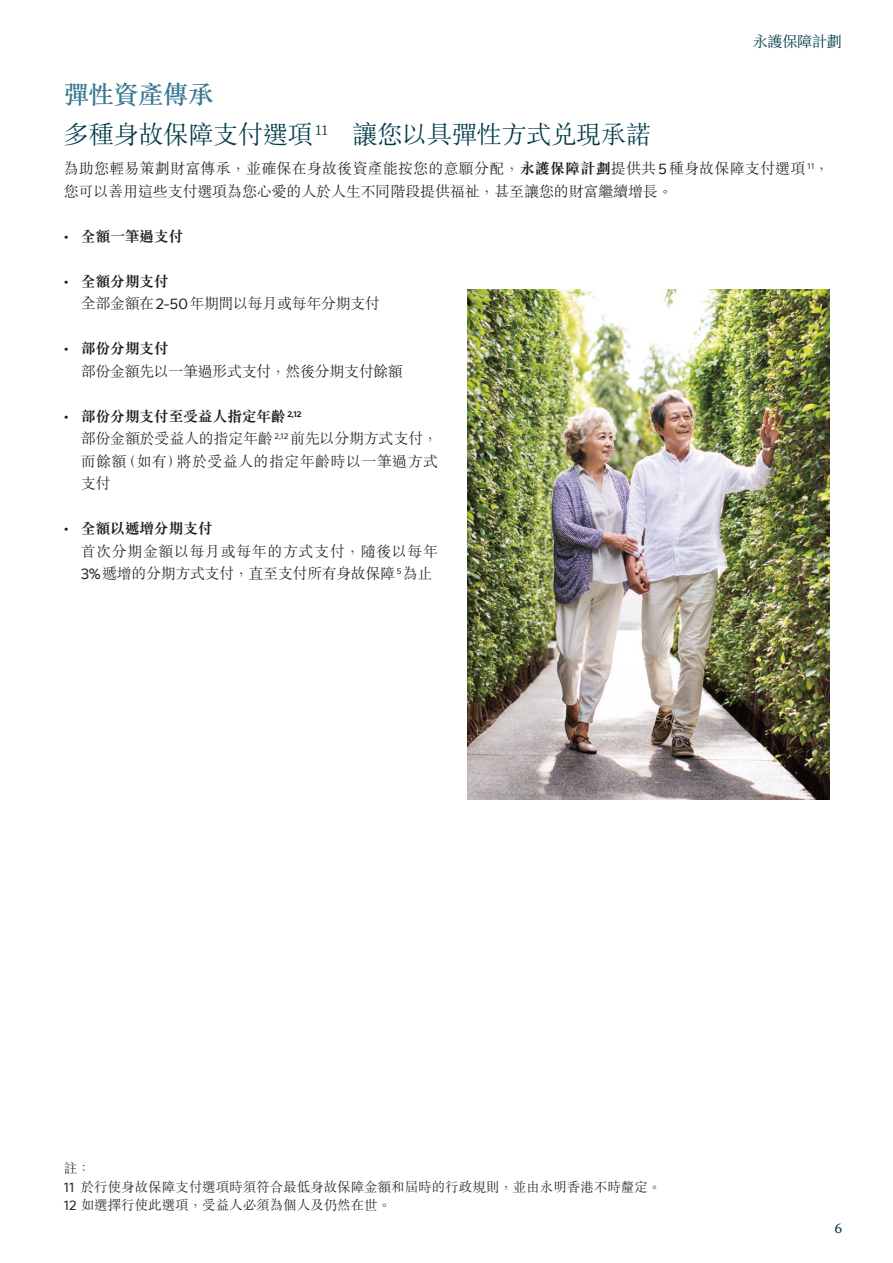
<style>
.page{position:relative;width:893px;height:1263px;background:#fff}
.page>*{position:absolute;margin:0;border:0;box-sizing:border-box;transform-origin:0 0}
.SubHead_TC2{font:300 25.5px "M Sung HK";letter-spacing:-.025em;color:#003b48}
.SubHead_TC1{font:500 25.5px "M Sung HK";letter-spacing:-.025em;color:#377790}
.Body_Text_TC{font:300 15px/22.5px "M Sung HK";letter-spacing:-.01em;color:#231f20}
.Body_Text_TC-2{font:700 15px "M Sung HK";letter-spacing:-.025em;color:#231f20}
.Body_Text_TC-3{font:300 15px/22.5px "M Sung HK";letter-spacing:.035em;color:#231f20}
.t1{font:15px "Noto Serif CJ Ktc";letter-spacing:-.01em;color:#003b48}
.Remark_TC{font:300 13.5px "M Sung HK";color:#231f20}
.t2{font:700 13.2px "Sun Life New Display";color:#003b48}
.s1{font-weight:700}
.s2{font-family:"Sun Life New Text";font-weight:400}
.s3{font-family:"Sun Life New Text"}
</style>
<div class="page">
<img style="left:468px;top:289px;width:361px;height:510px">
<p class="t1" style="left:753px;top:33px;width:91px">永護保障計劃</p>
<p class="SubHead_TC1" style="left:64px;top:76px;width:151px">彈性資產傳承</p>
<p class="SubHead_TC2" style="left:64px;top:116px;width:589px">多種身故保障支付選項 <sup>11</sup>　讓您以具彈性方式兌現承諾</p>
<p class="Body_Text_TC" style="left:64px;top:156px;width:767px">為助您輕易策劃財富傳承，並確保在身故後資產能按您的意願分配，<span class="s1">永護保障計劃</span>提供共<span class="s2">5</span>種身故保障支付選項 <sup>11</sup>，您可以善用這些支付選項為您心愛的人於人生不同階段提供福祉，甚至讓您的財富繼續增長。</p>
<p class="Body_Text_TC-2" style="left:64px;top:229px;width:121px"><span class="s3">•</span> 全額一筆過支付</p>
<p class="Body_Text_TC-2" style="left:64px;top:274px;width:107px"><span class="s3">•</span> 全額分期支付</p>
<p class="Body_Text_TC" style="left:81px;top:291px;width:301px">全部金額在<span class="s2">2-50</span>年期間以每月或每年分期支付</p>
<p class="Body_Text_TC-2" style="left:64px;top:341px;width:107px"><span class="s3">•</span> 部份分期支付</p>
<p class="Body_Text_TC" style="left:81px;top:359px;width:324px">部份金額先以一筆過形式支付，然後分期支付餘額</p>
<p class="Body_Text_TC-2" style="left:64px;top:409px;width:239px"><span class="s3">•</span> 部份分期支付至受益人指定年齡 <sup>2,12</sup></p>
<p class="Body_Text_TC" style="left:81px;top:426px;width:359px;text-align:justify">部份金額於受益人的指定年齡 <sup>2,12</sup> 前先以分期方式支付，而餘額（如有）將於受益人的指定年齡時以一筆過方式支付</p>
<p class="Body_Text_TC-2" style="left:64px;top:521px;width:151px"><span class="s3">•</span> 全額以遞增分期支付</p>
<p class="Body_Text_TC-3" style="left:81px;top:539px;width:359px">首次分期金額以每月或每年的方式支付，隨後以每年<br><span class="s2">3%</span>遞增的分期方式支付，直至支付所有身故保障 <sup>5</sup> 為止</p>
<p class="Remark_TC" style="left:64px;top:1158px;width:28px">註：</p>
<p class="Remark_TC" style="left:64px;top:1177px;width:599px"><span class="s2">11</span> 於行使身故保障支付選項時須符合最低身故保障金額和屆時的行政規則，並由永明香港不時釐定。</p>
<p class="Remark_TC" style="left:64px;top:1196px;width:329px"><span class="s2">12</span> 如選擇行使此選項，受益人必須為個人及仍然在世。</p>
<p class="t2" style="left:835px;top:1220px;width:9px">6</p>
</div>
